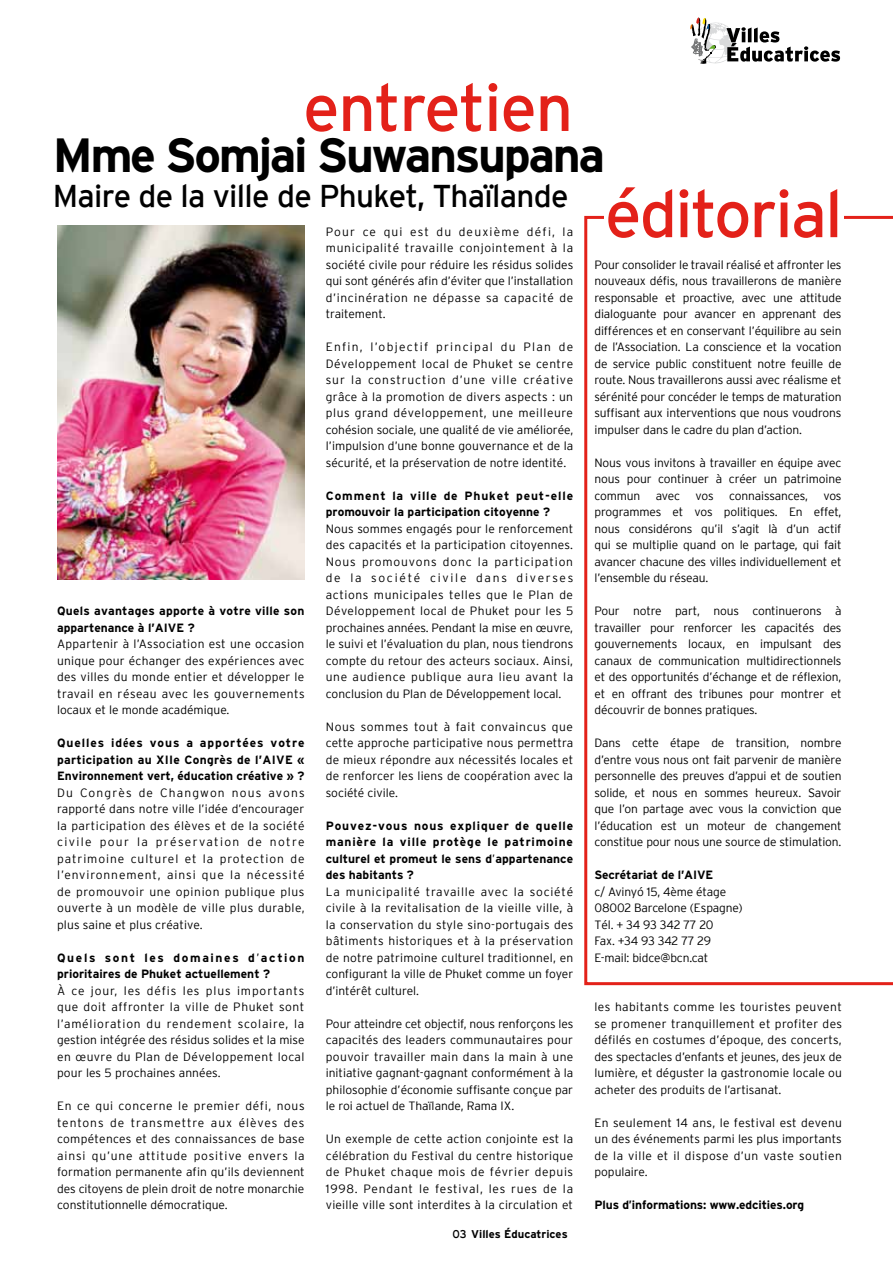
<style>
.page{position:relative;width:893px;height:1263px;background:#fff}
.page>*{position:absolute;margin:0;border:0;box-sizing:border-box;transform-origin:0 0}
.t1{font:66px "Interstate";letter-spacing:-.03em;color:#e32119}
.t2{font:700 48px "Interstate";letter-spacing:-.05em;color:#000}
.t3{font:31.5px "Interstate";letter-spacing:-.02em;color:#000}
.t4{font:300 12px/16.5px "Interstate";color:#000;text-align:justify}
.t5{font:700 12px/16.5px "Interstate";color:#000;text-align:justify}
.t6{font:700 12px/16.5px "Interstate";letter-spacing:.02em;color:#000}
.t7{font:700 11.25px "Interstate";color:#000}
.s1{font-weight:300}
.s2{font-stretch:condensed}
.s3{font-weight:400}
</style>
<div class="page">
<svg style="left:584px;top:216px;width:309px;height:769px"></svg>
<div style="left:604px;top:195px;width:239px;height:34px;background:#fff"></div>
<svg style="left:690px;top:17px;width:150px;height:47px"></svg>
<img style="left:57px;top:225px;width:247px;height:355px">
<h1 class="t1" style="left:303px;top:71px;width:272px">entretien</h1>
<h2 class="t2" style="left:53px;top:128px;width:554px">Mme Somjai Suwansupana</h2>
<h3 class="t3" style="left:53px;top:178px;width:517px">Maire de la ville de Phuket, Thaïlande</h3>
<h1 class="t1" style="left:605px;top:177px;width:239px">éditorial</h1>
<p class="t4" style="left:326px;top:223px;width:249px">Pour ce qui est du deuxième défi, la municipalité travaille conjointement à la société civile pour réduire les résidus solides qui sont générés afin d’éviter que l’installation d’incinération ne dépasse sa capacité de traitement.</p>
<p class="t4" style="left:326px;top:338px;width:249px">Enfin, l’objectif principal du Plan de Développement local de Phuket se centre sur la construction d’une ville créative grâce à la promotion de divers aspects : un plus grand développement, une meilleure cohésion sociale, une qualité de vie améliorée, l’impulsion d’une bonne gouvernance et de la sécurité, et la préservation de notre identité.</p>
<p class="t5" style="left:326px;top:487px;width:249px">Comment la ville de Phuket peut-elle promouvoir la participation citoyenne ?</p>
<p class="t4" style="left:326px;top:520px;width:249px">Nous sommes engagés pour le renforcement des capacités et la participation citoyennes.<br>Nous promouvons donc la participation de la société civile dans diverses actions municipales telles que le Plan de Développement local de Phuket pour les 5 prochaines années. Pendant la mise en œuvre, le suivi et l’évaluation du plan, nous tiendrons compte du retour des acteurs sociaux. Ainsi, une audience publique aura lieu avant la conclusion du Plan de Développement local.</p>
<p class="t4" style="left:326px;top:718px;width:249px">Nous sommes tout à fait convaincus que cette approche participative nous permettra de mieux répondre aux nécessités locales et de renforcer les liens de coopération avec la société civile.</p>
<p class="t5" style="left:326px;top:817px;width:249px">Pouvez-vous nous expliquer de quelle manière la ville protège le patrimoine culturel et promeut le sens d<span class="s1">’</span>appartenance des habitants ?</p>
<p class="t4" style="left:326px;top:883px;width:249px">La municipalité travaille avec la société civile à la revitalisation de la vieille ville, à la conservation du style sino-portugais des bâtiments historiques et à la préservation de notre patrimoine culturel traditionnel, en configurant la ville de Phuket comme un foyer d’intérêt culturel.</p>
<p class="t4" style="left:326px;top:1015px;width:249px">Pour atteindre cet objectif, nous renforçons les capacités des leaders communautaires pour pouvoir travailler main dans la main à une initiative gagnant-gagnant conformément à la philosophie d’économie suffisante conçue par le roi actuel de Thaïlande, Rama IX.</p>
<p class="t4" style="left:326px;top:1130px;width:249px">Un exemple de cette action conjointe est la célébration du Festival du centre historique de Phuket chaque mois de février depuis 1998. Pendant le festival, les rues de la vieille ville sont interdites à la circulation et</p>
<p class="t4" style="left:594px;top:256px;width:249px">Pour consolider le travail réalisé et affronter les nouveaux défis, nous travaillerons de manière responsable et proactive, avec une attitude dialoguante pour avancer en apprenant des différences et en conservant l’équilibre au sein de l’Association. La conscience et la vocation de service public constituent notre feuille de route. Nous travaillerons aussi avec réalisme et sérénité pour concéder le temps de maturation suffisant aux interventions que nous voudrons impulser dans le cadre du plan d’action.</p>
<p class="t4" style="left:594px;top:454px;width:249px">Nous vous invitons à travailler en équipe avec nous pour continuer à créer un patrimoine commun</p>
<p class="t4" style="left:656px;top:487px;width:26px">avec</p>
<p class="t4" style="left:696px;top:487px;width:20px">vos</p>
<p class="t4" style="left:729px;top:487px;width:80px">connaissances,</p>
<p class="t4" style="left:594px;top:487px;width:249px;text-indent:229px">vos programmes et vos politiques. En effet, nous considérons qu’il s’agit là d’un actif qui se multiplie quand on le partage, qui fait avancer chacune des villes individuellement et l’ensemble du réseau.</p>
<p class="t4" style="left:594px;top:602px;width:249px">Pour notre part, nous continuerons à travailler pour renforcer les capacités des gouvernements locaux, en impulsant des canaux de communication multidirectionnels et des opportunités d’échange et de réflexion, et en offrant des tribunes pour montrer et découvrir de bonnes pratiques.</p>
<p class="t4" style="left:594px;top:734px;width:249px">Dans cette étape de transition, nombre d’entre vous nous ont fait parvenir de manière personnelle des preuves d’appui et de soutien solide, et nous en sommes heureux. Savoir que l’on partage avec vous la conviction que l’éducation est un moteur de changement constitue pour nous une source de stimulation.</p>
<p class="t5" style="left:594px;top:866px;width:120px">Secrétariat de l’AIVE</p>
<p class="t4" style="left:594px;top:883px;width:150px;text-align:left">c/ Avinyó 15, 4ème étage<br>08002 Barcelone (Espagne)<br>Tél. + 34 93 342 77 20<br>Fax. +34 93 342 77 29<br>E-mail: bidce@bcn.cat</p>
<p class="t6" style="left:57px;top:602px;width:249px">Quels avantages apporte à votre ville son appartenance à l’AIVE ?</p>
<p class="t4" style="left:57px;top:635px;width:249px">Appartenir à l’Association est une occasion unique pour échanger des expériences avec des villes du monde entier et développer le travail en réseau avec les gouvernements locaux et le monde académique.</p>
<p class="t5" style="left:57px;top:734px;width:249px">Quelles id<span class="s2">é</span>es vous a apportées votre participation au XIIe Congrès de l’AIVE « Environnement vert, éducation créative » ?</p>
<p class="t4" style="left:57px;top:784px;width:249px">Du Congrès de Changwon nous avons rapporté dans notre ville l’idée d’encourager la participation des élèves et de la société civile pour la préservation de notre patrimoine culturel et la protection de l’environnement, ainsi que la nécessité de promouvoir une opinion publique plus ouverte à un modèle de ville plus durable, plus saine et plus créative.</p>
<p class="t5" style="left:57px;top:949px;width:249px">Quels sont les domaines d<span class="s1">’</span>action prioritaires de Phuket actuellement ?</p>
<p class="t4" style="left:57px;top:982px;width:249px">À ce jour, les défis les plus importants que doit affronter la ville de Phuket sont l’amélioration du rendement scolaire, la gestion intégrée des résidus solides et la mise en œuvre du Plan de Développement local pour les 5 prochaines années.</p>
<p class="t4" style="left:57px;top:1097px;width:249px">En ce qui concerne le premier défi, nous tentons de transmettre aux élèves des compétences et des connaissances de base ainsi qu’une attitude positive envers la formation permanente afin qu’ils deviennent des citoyens de plein droit de notre monarchie constitutionnelle démocratique.</p>
<p class="t4" style="left:594px;top:998px;width:249px">les habitants comme les touristes peuvent se promener tranquillement et profiter des défilés en costumes d’époque, des concerts, des spectacles d’enfants et jeunes, des jeux de lumière, et déguster la gastronomie locale ou acheter des produits de l’artisanat.</p>
<p class="t4" style="left:594px;top:1114px;width:249px">En seulement 14 ans, le festival est devenu un des événements parmi les plus importants de la ville et il dispose d’un vaste soutien populaire.</p>
<p class="t5" style="left:594px;top:1196px;width:211px">Plus d<span class="s2">’</span>informations: www.edcities.org</p>
<p class="t7" style="left:453px;top:1228px;width:117px"><span class="s3">03</span> Villes Éducatrices</p>
</div>
